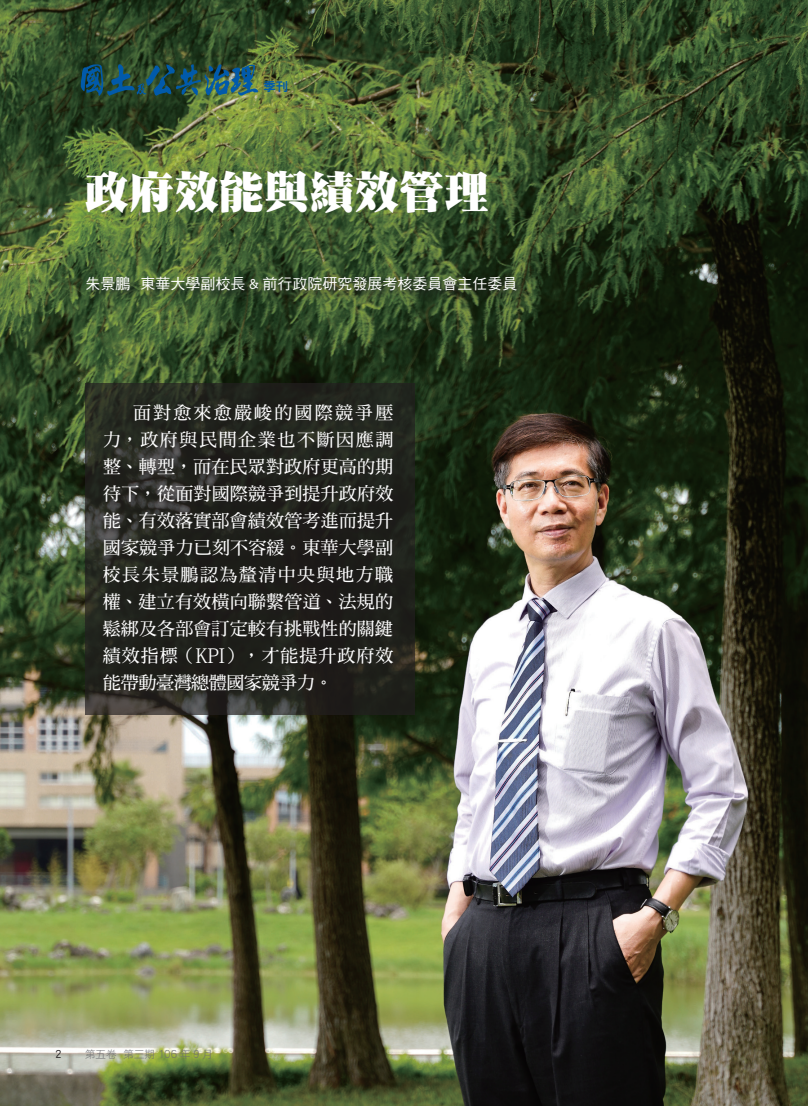
<style>
.page{position:relative;width:808px;height:1106px;background:#fff}
.page>*{position:absolute;margin:0;border:0;box-sizing:border-box;transform-origin:0 0}
.t1{font:45px "DF Ming Std W14";color:#fff}
.t2{font:18px/27px "DF Ming Std W7";letter-spacing:.01em;color:#fff;text-align:justify}
.t3{font:15px "DF Hei Std W5";color:#fff}
.t4{font:12.45px "DF Hei Std W9";color:#015aaa}
.t5{font:12px "DF Hei Std W5";color:#231f20}
.t6{font:10.5px "DF Hei Std W3";color:#6c6d70}
.s1{font-family:"Adobe Fangsong Std";font-size:19.8px}
.s2{font-size:12px}
</style>
<div class="page">
<img style="left:0;top:0;width:808px;height:1106px">
<div style="left:83px;top:274px;width:445px;height:29px;background:#231f20;opacity:.75"></div>
<svg style="left:85px;top:383px;width:330px;height:331px;background:#292b23"></svg>
<div style="left:100px;top:401px;width:305px;height:301px;background:#231f20"></div>
<img style="left:81px;top:64px;width:177px;height:32px">
<p class="t4" style="left:263px;top:80px;width:26px">季刊</p>
<h1 class="t1" style="left:84px;top:168px;width:406px">政府效能與績效管理</h1>
<p class="t3" style="left:86px;top:276px;width:434px">朱景鵬 東華大學副校長 &amp; 前行政院研究發展考核委員會主任委員</p>
<p class="t2" style="left:103px;top:398px;width:292px;text-indent:30px">面對愈來愈嚴峻的國際競爭壓力，政府與民間企業也不斷因應調整、轉型，而在民眾對政府更高的期待下，從面對國際競爭到提升政府效能、有效落實部會績效管考進而提升國家競爭力已刻不容緩。東華大學副校長朱景鵬認為釐清中央與地方職權、建立有效橫向聯繫管道、法規的鬆綁及各部會訂定較有挑戰性的關鍵績效指標（<span class="s1">KPI</span>），才能提升政府效能帶動臺灣總體國家競爭力。</p>
<p class="t5" style="left:55px;top:1047px;width:8px">2</p>
<p class="t6" style="left:85px;top:1048px;width:129px">第五卷 第三期 <span class="s2">106</span> 年 <span class="s2">9</span> 月</p>
</div>
